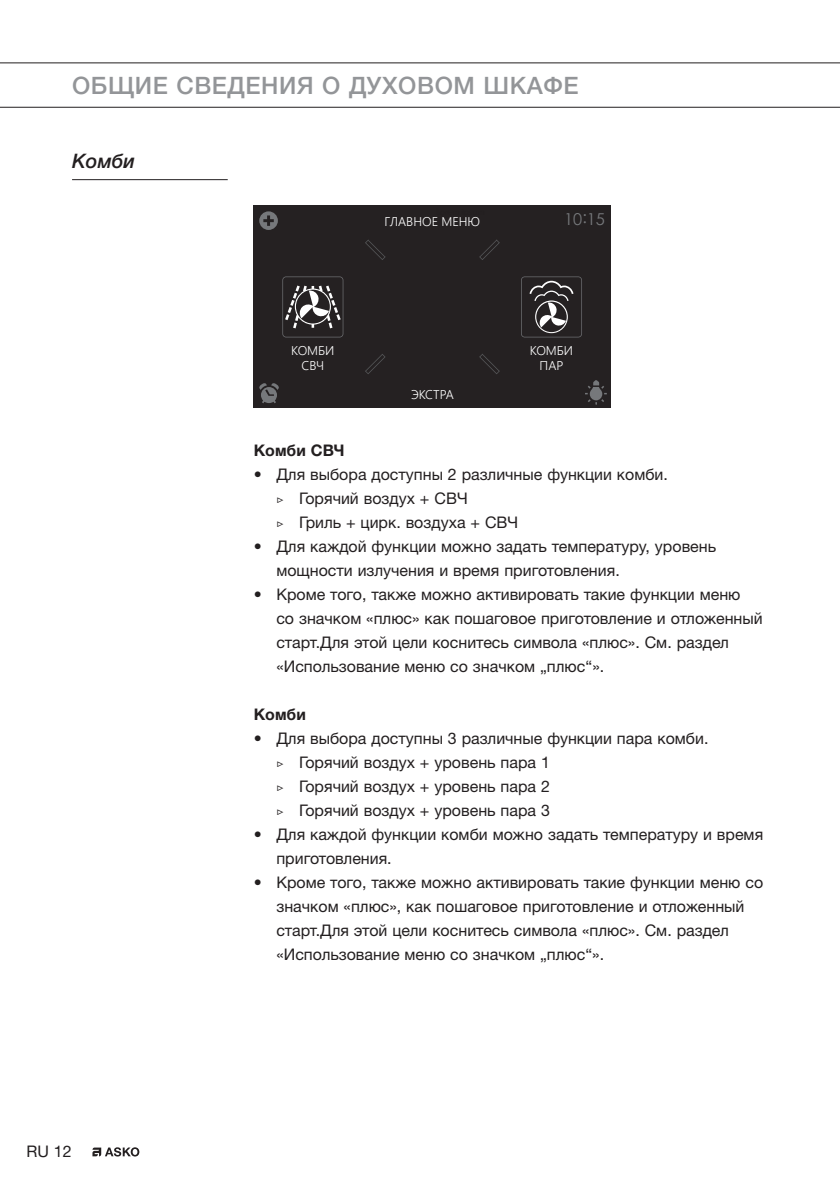
<style>
.page{position:relative;width:840px;height:1191px;background:#fff}
.page>*{position:absolute;margin:0;border:0;box-sizing:border-box;transform-origin:0 0}
.t1{font:500 24px "Helvetica Neue LTW1 G";letter-spacing:.025em;color:#939598}
.t2{font:italic 500 20px "Helvetica Neue LTW1 G";color:#231f20}
.t3{font:16.4px "Century Gothic";color:#76787b}
.t4{font:16px/24px "Helvetica Neue LTW1 G";color:#231f20}
.t5{font:700 16px "Helvetica Neue LTW1 G";color:#231f20}
.t6{font:300 12.6px/15.2px "Segoe UI";color:#fff;text-align:center}
.s1{font-family:"Garamond Premr Pro"}
</style>
<div class="page">
<hr style="left:0;top:62px;width:839px;height:1px;background:#231f20">
<hr style="left:0;top:107px;width:839px;height:1px;background:#231f20">
<svg style="left:92px;top:1147px;width:47px;height:9px"></svg>
<hr style="left:72px;top:179px;width:155px;height:1px;background:#231f20">
<div style="left:253px;top:206px;width:357px;height:202px;background:#252122"></div>
<svg style="left:479px;top:354px;width:20px;height:20px"></svg>
<svg style="left:365px;top:240px;width:20px;height:20px"></svg>
<svg style="left:479px;top:240px;width:20px;height:20px"></svg>
<svg style="left:365px;top:354px;width:20px;height:20px"></svg>
<svg style="left:521px;top:276px;width:60px;height:61px"></svg>
<svg style="left:259px;top:383px;width:20px;height:20px"></svg>
<svg style="left:585px;top:380px;width:21px;height:25px"></svg>
<svg style="left:259px;top:211px;width:19px;height:19px"></svg>
<svg style="left:282px;top:276px;width:61px;height:61px"></svg>
<h1 class="t1" style="left:72px;top:71px;width:507px">ОБЩИЕ СВЕДЕНИЯ О ДУХОВОМ ШКАФЕ</h1>
<p class="t2" style="left:72px;top:149px;width:64px">Комби</p>
<p class="t4" style="left:27px;top:1139px;width:47px">RU 12</p>
<p class="t6" style="left:291px;top:342px;width:45px">КОМБИ<br>СВЧ</p>
<p class="t6" style="left:384px;top:214px;width:97px">ГЛАВНОЕ МЕНЮ</p>
<p class="t3" style="left:564px;top:207px;width:42px">10:15</p>
<p class="t6" style="left:411px;top:386px;width:44px">ЭКСТРА</p>
<p class="t6" style="left:529px;top:342px;width:45px">КОМБИ<br>ПАР</p>
<p class="t5" style="left:253px;top:440px;width:92px">Комби СВЧ</p>
<p class="t4" style="left:276px;top:462px;width:393px;text-indent:-23px">• Для выбора доступны 2 различные функции комби. <span class="s1">▷</span> Горячий воздух + СВЧ<br><span class="s1">▷</span> Гриль + цирк. воздуха + СВЧ</p>
<p class="t4" style="left:276px;top:534px;width:441px;text-indent:-23px">• Для каждой функции можно задать температуру, уровень мощности излучения и время приготовления.</p>
<p class="t4" style="left:276px;top:582px;width:487px;text-indent:-23px">• Кроме того, также можно активировать такие функции меню<br>со значком «плюс» как пошаговое приготовление и отложенный старт.Для этой цели коснитесь символа «плюс». См. раздел «Использование меню со значком „плюс“».</p>
<p class="t5" style="left:253px;top:704px;width:54px">Комби</p>
<p class="t4" style="left:276px;top:726px;width:433px;text-indent:-23px">• Для выбора доступны 3 различные функции пара комби. <span class="s1">▷</span> Горячий воздух + уровень пара 1<br><span class="s1">▷</span> Горячий воздух + уровень пара 2<br><span class="s1">▷</span> Горячий воздух + уровень пара 3</p>
<p class="t4" style="left:276px;top:822px;width:488px;text-indent:-23px">• Для каждой функции комби можно задать температуру и время приготовления.</p>
<p class="t4" style="left:276px;top:870px;width:488px;text-indent:-23px">• Кроме того, также можно активировать такие функции меню со значком «плюс», как пошаговое приготовление и отложенный старт.Для этой цели коснитесь символа «плюс». См. раздел «Использование меню со значком „плюс“».</p>
</div>
